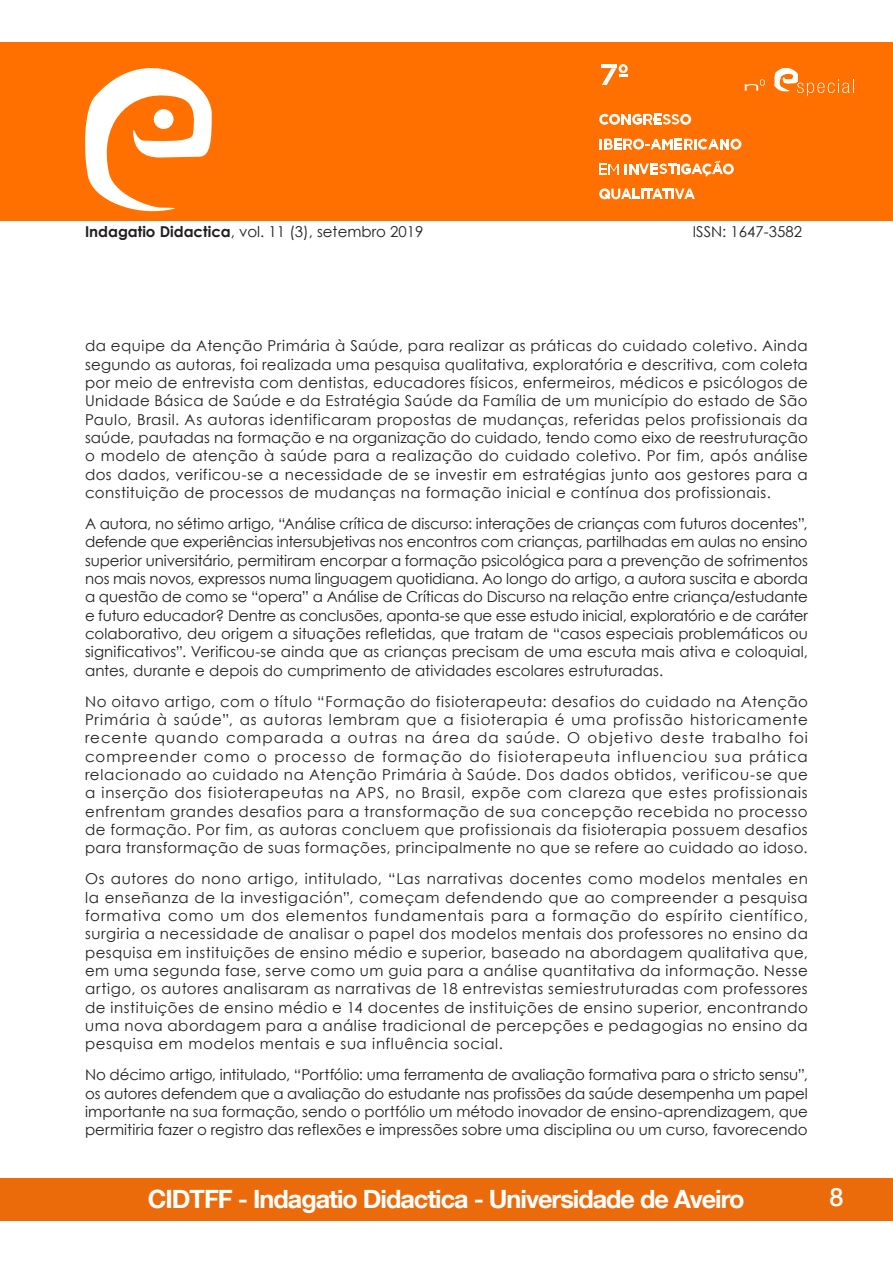
<style>
.page{position:relative;width:893px;height:1263px;background:#fff}
.page>*{position:absolute;margin:0;border:0;box-sizing:border-box;transform-origin:0 0}
.t1{font:700 25.2px "Helvetica Neue LT Com";letter-spacing:-.04em;color:#fff}
.t2{font:500 25.2px "Helvetica Neue LT Com";color:#fff}
.paragrafos{font:15px/18.3px "Century Gothic";letter-spacing:.015em;color:#231f20;text-align:justify}
.s1{font-weight:700}
</style>
<div class="page">
<div style="left:0;top:1178px;width:893px;height:42px;background:#eb6b0a"></div>
<div style="left:0;top:43px;width:893px;height:178px;background:#ff7000"></div>
<svg style="left:83px;top:42px;width:129px;height:170px"></svg>
<svg style="left:774px;top:68px;width:80px;height:28px"></svg>
<svg style="left:745px;top:79px;width:20px;height:12px"></svg>
<svg style="left:619px;top:64px;width:9px;height:9px"></svg>
<hr style="left:601px;top:64px;width:15px;height:4px;background:#fff">
<svg style="left:602px;top:66px;width:25px;height:19px"></svg>
<div style="left:680px;top:114px;width:11px;height:11px;background:#fff;border-radius:50%"></div>
<svg style="left:599px;top:188px;width:11px;height:11px"></svg>
<div style="left:730px;top:139px;width:11px;height:11px;background:#fff;border-radius:50%"></div>
<div style="left:723px;top:164px;width:11px;height:10px;background:#fff;border-radius:50%"></div>
<svg style="left:602px;top:188px;width:93px;height:11px"></svg>
<svg style="left:599px;top:114px;width:90px;height:11px"></svg>
<svg style="left:599px;top:139px;width:140px;height:11px"></svg>
<svg style="left:600px;top:163px;width:19px;height:12px"></svg>
<svg style="left:625px;top:161px;width:106px;height:16px"></svg>
<p class="paragrafos" style="left:85px;top:222px;width:340px"><span class="s1">Indagatio Didactica</span>, vol. 11 (3), setembro 2019</p>
<p class="paragrafos" style="left:693px;top:222px;width:111px">ISSN: 1647-3582</p>
<p class="paragrafos" style="left:85px;top:337px;width:724px">da equipe da Atenção Primária à Saúde, para realizar as práticas do cuidado coletivo. Ainda segundo as autoras, foi realizada uma pesquisa qualitativa, exploratória e descritiva, com coleta por meio de entrevista com dentistas, educadores físicos, enfermeiros, médicos e psicólogos de Unidade Básica de Saúde e da Estratégia Saúde da Família de um município do estado de São Paulo, Brasil. As autoras identificaram propostas de mudanças, referidas pelos profissionais da saúde, pautadas na formação e na organização do cuidado, tendo como eixo de reestruturação o modelo de atenção à saúde para a realização do cuidado coletivo. Por fim, após análise dos dados, verificou-se a necessidade de se investir em estratégias junto aos gestores para a constituição de processos de mudanças na formação inicial e contínua dos profissionais.</p>
<p class="paragrafos" style="left:85px;top:514px;width:724px">A autora, no sétimo artigo, “Análise crítica de discurso: interações de crianças com futuros docentes”, defende que experiências intersubjetivas nos encontros com crianças, partilhadas em aulas no ensino superior universitário, permitiram encorpar a formação psicológica para a prevenção de sofrimentos nos mais novos, expressos numa linguagem quotidiana. Ao longo do artigo, a autora suscita e aborda a questão de como se “opera” a Análise de Críticas do Discurso na relação entre criança/estudante e futuro educador? Dentre as conclusões, aponta-se que esse estudo inicial, exploratório e de caráter colaborativo, deu origem a situações refletidas, que tratam de “casos especiais problemáticos ou significativos”. Verificou-se ainda que as crianças precisam de uma escuta mais ativa e coloquial, antes, durante e depois do cumprimento de atividades escolares estruturadas.</p>
<p class="paragrafos" style="left:85px;top:692px;width:724px">No oitavo artigo, com o título “Formação do fisioterapeuta: desafios do cuidado na Atenção Primária à saúde”, as autoras lembram que a fisioterapia é uma profissão historicamente recente quando comparada a outras na área da saúde. O objetivo deste trabalho foi compreender como o processo de formação do fisioterapeuta influenciou sua prática relacionado ao cuidado na Atenção Primária à Saúde. Dos dados obtidos, verificou-se que a inserção dos fisioterapeutas na APS, no Brasil, expõe com clareza que estes profissionais enfrentam grandes desafios para a transformação de sua concepção recebida no processo de formação. Por fim, as autoras concluem que profissionais da fisioterapia possuem desafios para transformação de suas formações, principalmente no que se refere ao cuidado ao idoso.</p>
<p class="paragrafos" style="left:85px;top:870px;width:724px">Os autores do nono artigo, intitulado, “Las narrativas docentes como modelos mentales en la enseñanza de la investigación”, começam defendendo que ao compreender a pesquisa formativa como um dos elementos fundamentais para a formação do espírito científico, surgiria a necessidade de analisar o papel dos modelos mentais dos professores no ensino da pesquisa em instituições de ensino médio e superior, baseado na abordagem qualitativa que, em uma segunda fase, serve como um guia para a análise quantitativa da informação. Nesse artigo, os autores analisaram as narrativas de 18 entrevistas semiestruturadas com professores de instituições de ensino médio e 14 docentes de instituições de ensino superior, encontrando uma nova abordagem para a análise tradicional de percepções e pedagogias no ensino da pesquisa em modelos mentais e sua influência social.</p>
<p class="paragrafos" style="left:85px;top:1066px;width:724px">No décimo artigo, intitulado, “Portfólio: uma ferramenta de avaliação formativa para o stricto sensu”, os autores defendem que a avaliação do estudante nas profissões da saúde desempenha um papel importante na sua formação, sendo o portfólio um método inovador de ensino-aprendizagem, que permitiria fazer o registro das reflexões e impressões sobre uma disciplina ou um curso, favorecendo</p>
<h1 class="t1" style="left:148px;top:1183px;width:598px">CIDTFF - Indagatio Didactica - Universidade de Aveiro</h1>
<h1 class="t2" style="left:829px;top:1181px;width:16px">8</h1>
</div>
